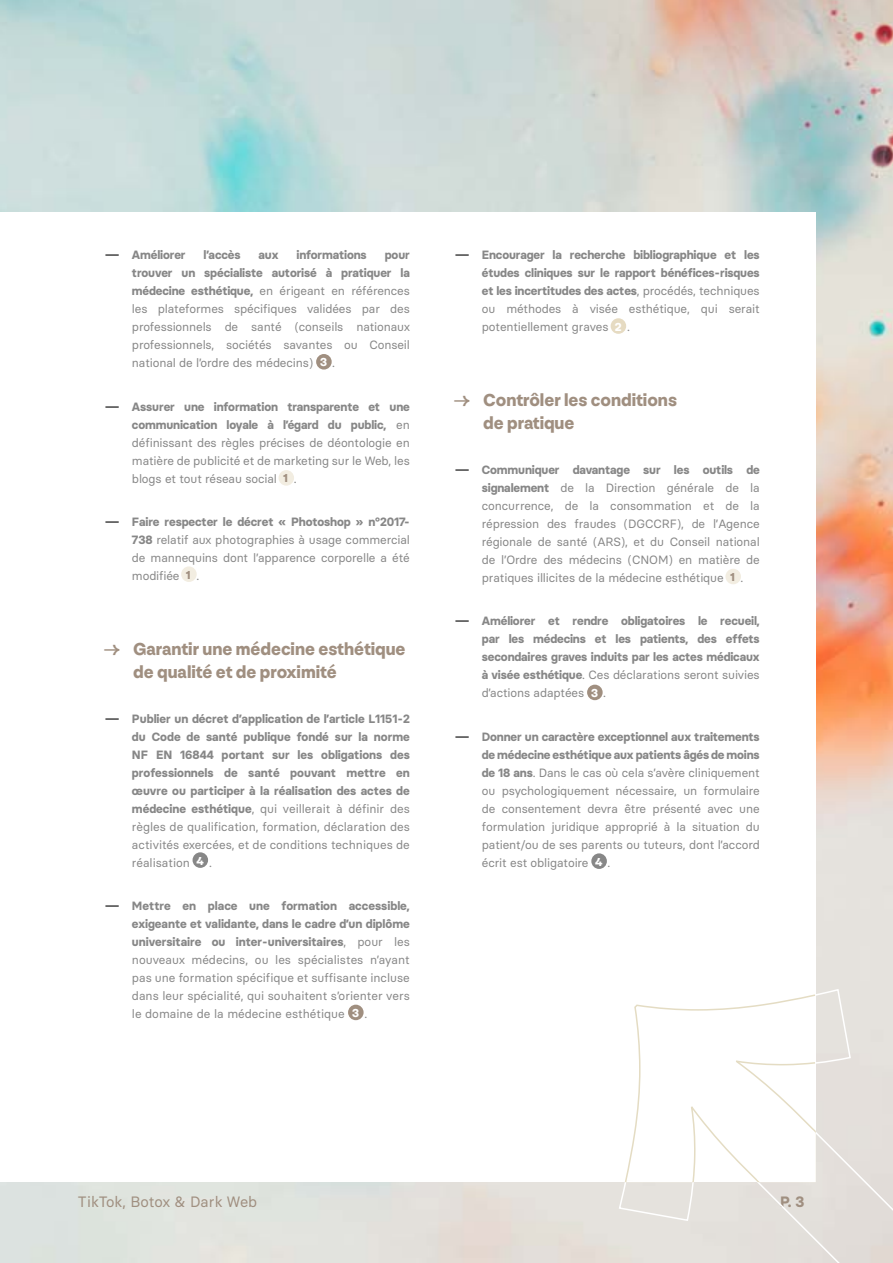
<style>
.page{position:relative;width:893px;height:1263px;background:#fff}
.page>*{position:absolute;margin:0;border:0;box-sizing:border-box;transform-origin:0 0}
.t1{font:900 18px/22.5px "NN Nouvelle Grotesk STD";color:#a08f80}
.t2{font:15px "Basier Circle";color:#a08f80}
.t3{font:700 15px "Basier Circle";color:#a08f80}
.t4{font:12px/18px "Basier Circle";letter-spacing:-.01em;color:#878787;text-align:justify}
.t5{font:700 12px/18px "Basier Circle";letter-spacing:-.01em;color:#878787;text-align:justify}
.NBP{font:900 12px "NN Nouvelle Grotesk STD";color:#fff}
.NBP-2{font:900 12px "NN Nouvelle Grotesk STD";color:#a08f80}
.s1{font-weight:400;font-size:13.5px;color:#000}
.s2{font-weight:700}
.s3{font-family:"Basier Circle";font-weight:400;color:#878787}
.s4{font-size:13.5px;color:#000}
.s5{font-weight:400}
</style>
<div class="page">
<img style="left:0;top:0;width:893px;height:1263px">
<div style="left:0;top:213px;width:815px;height:969px;background:#fff"></div>
<svg style="left:618px;top:988px;width:275px;height:275px;background:#e5e1dd"></svg>
<div style="left:316px;top:354px;width:16px;height:16px;background:#a08f80;border-radius:50%"></div>
<div style="left:279px;top:470px;width:15px;height:16px;background:#f2ede1;border-radius:50%"></div>
<div style="left:181px;top:566px;width:16px;height:16px;background:#f2ede1;border-radius:50%"></div>
<div style="left:193px;top:852px;width:15px;height:16px;background:#878787;border-radius:50%"></div>
<div style="left:348px;top:1005px;width:16px;height:15px;background:#a08f80;border-radius:50%"></div>
<div style="left:611px;top:318px;width:15px;height:16px;background:#e6dbc2;border-radius:50%"></div>
<div style="left:587px;top:685px;width:16px;height:15px;background:#a08f80;border-radius:50%"></div>
<div style="left:725px;top:569px;width:16px;height:15px;background:#f2ede1;border-radius:50%"></div>
<div style="left:591px;top:853px;width:16px;height:16px;background:#878787;border-radius:50%"></div>
<svg style="left:624px;top:993px;width:193px;height:190px"></svg>
<p class="t5" style="left:105px;top:246px;width:82px"><span class="s1">—</span> Améliorer</p>
<p class="t5" style="left:204px;top:246px;width:39px">l’accès</p>
<p class="t5" style="left:259px;top:246px;width:21px">aux</p>
<p class="t5" style="left:297px;top:246px;width:72px">informations</p>
<p class="t4" style="left:132px;top:246px;width:279px;text-indent:253px"><span class="s2">pour trouver un spécialiste autorisé à pratiquer la médecine esthétique,</span> en érigeant en références les plateformes spécifiques validées par des professionnels de santé (conseils nationaux professionnels, sociétés savantes ou Conseil national de l’ordre des médecins)</p>
<p class="NBP" style="left:320px;top:355px;width:16px">3 <span class="s3">.</span></p>
<p class="t4" style="left:132px;top:397px;width:279px;text-indent:-27px"><span class="s4">—</span> <span class="s2">Assurer une information transparente et une communication loyale à l’égard du public,</span> en définissant des règles précises de déontologie en matière de publicité et de marketing sur le Web, les blogs et tout réseau social</p>
<p class="NBP-2" style="left:283px;top:471px;width:15px">1 <span class="s3">.</span></p>
<p class="t4" style="left:132px;top:513px;width:279px;text-indent:-27px"><span class="s4">—</span> <span class="s2">Faire respecter le décret « Photoshop » n°2017- 738</span> relatif aux photographies à usage commercial de mannequins dont l’apparence corporelle a été modifiée</p>
<p class="t4" style="left:196px;top:567px;width:4px">.</p>
<p class="NBP-2" style="left:186px;top:567px;width:7px">1</p>
<p class="t1" style="left:133px;top:638px;width:274px;text-indent:-30px">→ Garantir une médecine esthétique de qualité et de proximité</p>
<p class="t5" style="left:132px;top:709px;width:279px;text-indent:-27px"><span class="s1">—</span> Publier un décret d’application de l’article L1151-2 du Code de santé publique fondé sur la norme NF EN 16844 portant sur les obligations des professionnels de santé pouvant mettre en œuvre ou participer à la réalisation des actes de médecine esthétique<span class="s5">, qui veillerait à définir des règles de qualification, formation, déclaration des activités exercées, et de conditions techniques de réalisation</span></p>
<p class="t4" style="left:209px;top:853px;width:4px">.</p>
<p class="t4" style="left:132px;top:897px;width:279px;text-indent:-27px"><span class="s4">—</span> <span class="s2">Mettre en place une formation accessible, exigeante et validante, dans le cadre d’un diplôme universitaire ou inter-universitaires</span>, pour les nouveaux médecins, ou les spécialistes n’ayant pas une formation spécifique et suffisante incluse dans leur spécialité, qui souhaitent s’orienter vers le domaine de la médecine esthétique</p>
<p class="NBP" style="left:196px;top:853px;width:9px">4</p>
<p class="NBP" style="left:352px;top:1005px;width:9px">3</p>
<p class="t4" style="left:364px;top:1005px;width:4px">.</p>
<p class="t5" style="left:482px;top:246px;width:279px;text-indent:-27px"><span class="s1">—</span> Encourager la recherche bibliographique et les études cliniques sur le rapport bénéfices-risques et les incertitudes des actes<span class="s5">, procédés, techniques ou méthodes à visée esthétique, qui serait potentiellement graves</span></p>
<p class="NBP" style="left:615px;top:319px;width:8px">2</p>
<p class="t4" style="left:627px;top:318px;width:4px">.</p>
<p class="t1" style="left:483px;top:389px;width:195px;text-indent:-30px">→ Contrôler les conditions de pratique</p>
<p class="t4" style="left:482px;top:460px;width:279px;text-indent:-27px"><span class="s4">—</span> <span class="s2">Communiquer davantage sur les outils de signalement</span> de la Direction générale de la concurrence, de la consommation et de la répression des fraudes (DGCCRF), de l’Agence régionale de santé (ARS), et du Conseil national de l’Ordre des médecins (CNOM) en matière de pratiques illicites de la médecine esthétique</p>
<p class="NBP-2" style="left:730px;top:569px;width:15px">1 <span class="s3">.</span></p>
<p class="t5" style="left:482px;top:612px;width:279px;text-indent:-27px"><span class="s1">—</span> Améliorer et rendre obligatoires le recueil, par les médecins et les patients, des effets secondaires graves induits par les actes médicaux à visée esthétique<span class="s5">. Ces déclarations seront suivies d’actions adaptées</span></p>
<p class="NBP" style="left:591px;top:685px;width:16px">3 <span class="s3">.</span></p>
<p class="t4" style="left:482px;top:727px;width:279px;text-indent:-27px"><span class="s4">—</span> <span class="s2">Donner un caractère exceptionnel aux traitements de médecine esthétique aux patients âgés de moins de 18 ans</span>. Dans le cas où cela s’avère cliniquement ou psychologiquement nécessaire, un formulaire de consentement devra être présenté avec une formulation juridique approprié à la situation du patient/ou de ses parents ou tuteurs, dont l’accord écrit est obligatoire</p>
<p class="NBP" style="left:595px;top:854px;width:9px">4</p>
<p class="t4" style="left:607px;top:853px;width:4px">.</p>
<p class="t2" style="left:78px;top:1192px;width:181px">TikTok, Botox &amp; Dark Web</p>
<p class="t3" style="left:780px;top:1192px;width:26px">P. 3</p>
</div>
